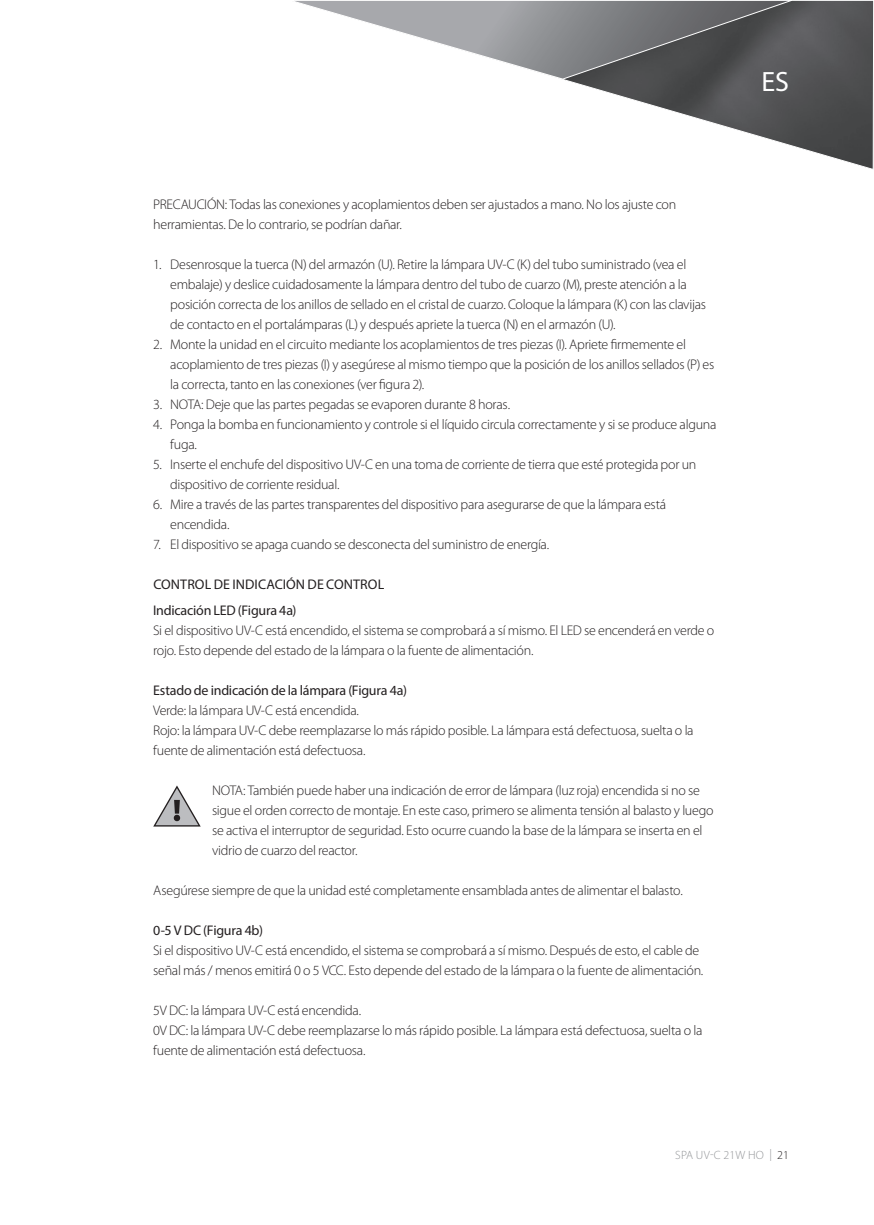
<style>
.page{position:relative;width:874px;height:1225px;background:#fff}
.page>*{position:absolute;margin:0;border:0;box-sizing:border-box;transform-origin:0 0}
.t1{font:28px "Myriad Pro";color:#fff}
.t2{font:300 14px/20px "Myriad Pro";letter-spacing:-.02em;color:#231f20}
.t3{font:14px/25.6px "Myriad Pro";letter-spacing:-.015em;color:#231f20}
.t4{font:300 12px "Myriad Pro";letter-spacing:.01em;color:#939598}
.s1{color:#231f20}
</style>
<div class="page">
<svg style="left:565px;top:0;width:308px;height:169px"></svg>
<svg style="left:295px;top:0;width:500px;height:80px"></svg>
<svg style="left:153px;top:785px;width:47px;height:41px"></svg>
<p class="t2" style="left:153px;top:194px;width:524px">PRECAUCIÓN: Todas las conexiones y acoplamientos deben ser ajustados a mano. No los ajuste con herramientas. De lo contrario, se podrían dañar.</p>
<p class="t2" style="left:170px;top:254px;width:537px;text-indent:-17px">1. Desenrosque la tuerca (N) del armazón (U). Retire la lámpara UV-C (K) del tubo suministrado (vea el embalaje) y deslice cuidadosamente la lámpara dentro del tubo de cuarzo (M), preste atención a la posición correcta de los anillos de sellado en el cristal de cuarzo. Coloque la lámpara (K) con las clavijas de contacto en el portalámparas (L) y después apriete la tuerca (N) en el armazón (U).</p>
<p class="t2" style="left:170px;top:335px;width:545px;text-indent:-17px">2. Monte la unidad en el circuito mediante los acoplamientos de tres piezas (I). Apriete firmemente el acoplamiento de tres piezas (I) y asegúrese al mismo tiempo que la posición de los anillos sellados (P) es la correcta, tanto en las conexiones (ver figura 2).</p>
<p class="t2" style="left:153px;top:395px;width:358px">3. NOTA: Deje que las partes pegadas se evaporen durante 8 horas.</p>
<p class="t2" style="left:170px;top:415px;width:547px;text-indent:-17px">4. Ponga la bomba en funcionamiento y controle si el líquido circula correctamente y si se produce alguna fuga.</p>
<p class="t2" style="left:170px;top:455px;width:527px;text-indent:-17px">5. Inserte el enchufe del dispositivo UV-C en una toma de corriente de tierra que esté protegida por un dispositivo de corriente residual.</p>
<p class="t2" style="left:170px;top:495px;width:497px;text-indent:-17px">6. Mire a través de las partes transparentes del dispositivo para asegurarse de que la lámpara está encendida.</p>
<p class="t2" style="left:153px;top:535px;width:397px">7. El dispositivo se apaga cuando se desconecta del suministro de energía.</p>
<p class="t3" style="left:153px;top:571px;width:232px">CONTROL DE INDICACIÓN DE CONTROL<br>Indicación LED (Figura 4a)</p>
<p class="t2" style="left:153px;top:620px;width:562px">Si el dispositivo UV-C está encendido, el sistema se comprobará a sí mismo. El LED se encenderá en verde o rojo. Esto depende del estado de la lámpara o la fuente de alimentación.</p>
<p class="t3" style="left:153px;top:677px;width:255px">Estado de indicación de la lámpara (Figura 4a)</p>
<p class="t2" style="left:153px;top:700px;width:541px">Verde: la lámpara UV-C está encendida.<br>Rojo: la lámpara UV-C debe reemplazarse lo más rápido posible. La lámpara está defectuosa, suelta o la fuente de alimentación está defectuosa.</p>
<p class="t2" style="left:212px;top:780px;width:503px">NOTA: También puede haber una indicación de error de lámpara (luz roja) encendida si no se sigue el orden correcto de montaje. En este caso, primero se alimenta tensión al balasto y luego se activa el interruptor de seguridad. Esto ocurre cuando la base de la lámpara se inserta en el vidrio de cuarzo del reactor.</p>
<p class="t2" style="left:153px;top:880px;width:531px">Asegúrese siempre de que la unidad esté completamente ensamblada antes de alimentar el balasto.</p>
<p class="t3" style="left:153px;top:917px;width:111px">0-5 V DC (Figura 4b)</p>
<p class="t2" style="left:153px;top:940px;width:551px">Si el dispositivo UV-C está encendido, el sistema se comprobará a sí mismo. Después de esto, el cable de señal más / menos emitirá 0 o 5 VCC. Esto depende del estado de la lámpara o la fuente de alimentación.</p>
<p class="t2" style="left:153px;top:1000px;width:550px">5V DC: la lámpara UV-C está encendida.<br>0V DC: la lámpara UV-C debe reemplazarse lo más rápido posible. La lámpara está defectuosa, suelta o la fuente de alimentación está defectuosa.</p>
<h1 class="t1" style="left:761px;top:65px;width:29px">ES</h1>
<p class="t4" style="left:674px;top:1148px;width:115px">SPA UV-C 21W HO | <span class="s1">21</span></p>
</div>
